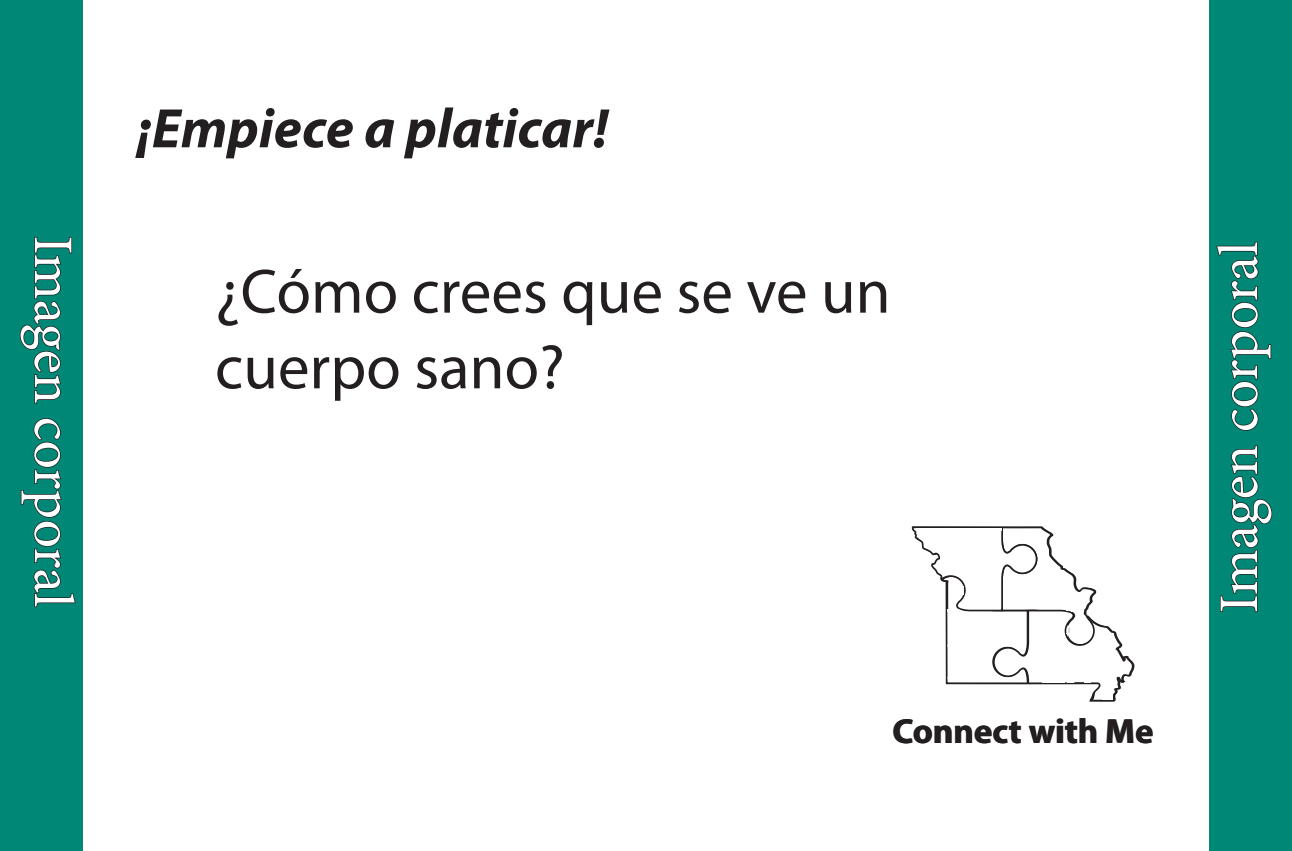
<style>
.page{position:relative;width:1292px;height:851px;background:#fff}
.page>*{position:absolute;margin:0;border:0;box-sizing:border-box;transform-origin:0 0}
.t1{font:63px/75.6px "Myriad Pro";color:#231f20}
.t2{font:56px "Minion Pro";color:#fff}
.t3{font:italic 700 56px "Myriad Pro";color:#231f20}
.t4{font:700 35px "Myriad Pro";color:#231f20}
</style>
<div class="page">
<div style="left:0;top:0;width:83px;height:850px;background:#008776"></div>
<svg style="left:19px;top:237px;width:53px;height:167px"></svg>
<svg style="left:20px;top:418px;width:56px;height:190px"></svg>
<div style="left:1209px;top:0;width:83px;height:850px;background:#008776"></div>
<svg style="left:1220px;top:445px;width:52px;height:167px"></svg>
<svg style="left:1216px;top:241px;width:55px;height:190px"></svg>
<svg style="left:911px;top:526px;width:224px;height:176px"></svg>
<p class="t3" style="left:137px;top:92px;width:473px">¡Empiece a platicar!</p>
<p class="t2" style="left:90px;top:235px;width:373px;rotate:90deg">Imagen corporal</p>
<p class="t2" style="left:1201px;top:613px;width:373px;rotate:-90deg">Imagen corporal</p>
<p class="t1" style="left:215px;top:253px;width:677px">¿Cómo crees que se ve un cuerpo sano?</p>
<p class="t4" style="left:893px;top:708px;width:262px">Connect with Me</p>
</div>
